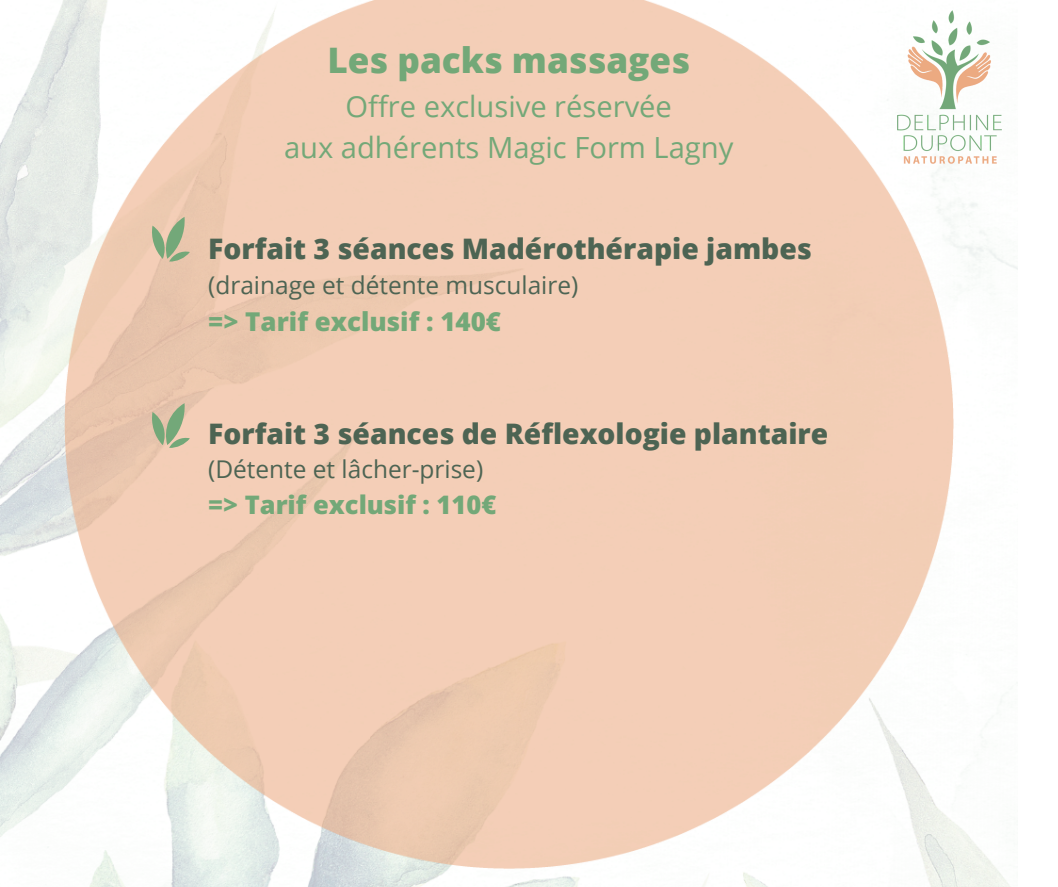
<style>
.page{position:relative;width:1058px;height:887px;background:#fff}
.page>*{position:absolute;margin:0;border:0;box-sizing:border-box;transform-origin:0 0}
.t1{font:800 35.1px "Open Sans";color:#73a878}
.t2{font:29.1px/40.5px "Open Sans";color:#73a878;text-align:center}
.t3{font:800 28.2px "Open Sans";color:#4d6453}
.t4{font:800 25.95px "Open Sans";color:#73a878}
.t5{font:800 25.5px "Open Sans";color:#73a878}
.t6{font:24.45px "Open Sans";color:#4d6453}
</style>
<div class="page">
<img style="left:0;top:0;width:1017px;height:886px">
<img style="left:831px;top:3px;width:186px;height:171px">
<svg style="left:150px;top:217px;width:40px;height:45px;background:#babb99"></svg>
<svg style="left:150px;top:403px;width:40px;height:45px;background:#b9b998"></svg>
<p class="t1" style="left:327px;top:36px;width:364px">Les packs massages</p>
<p class="t2" style="left:284px;top:85px;width:451px">Offre exclusive réservée<br>aux adhérents Magic Form Lagny</p>
<p class="t3" style="left:208px;top:229px;width:605px">Forfait 3 séances Madérothérapie jambes</p>
<p class="t6" style="left:208px;top:268px;width:371px">(drainage et détente musculaire)</p>
<p class="t4" style="left:208px;top:303px;width:294px">=&gt; Tarif exclusif : 140€</p>
<p class="t3" style="left:208px;top:413px;width:621px">Forfait 3 séances de Réflexologie plantaire</p>
<p class="t6" style="left:208px;top:452px;width:276px">(Détente et lâcher-prise)</p>
<p class="t5" style="left:208px;top:487px;width:290px">=&gt; Tarif exclusif : 110€</p>
</div>
